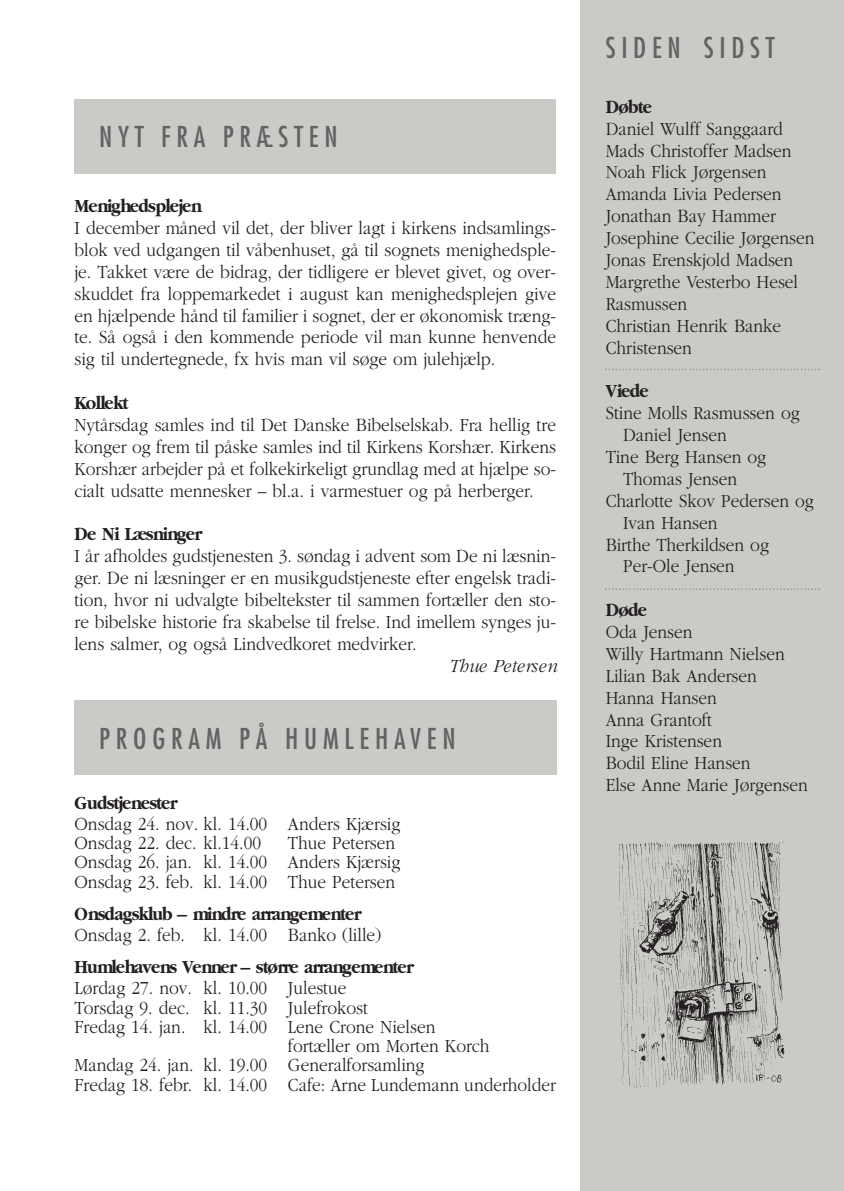
<style>
.page{position:relative;width:844px;height:1191px;background:#fff}
.page>*{position:absolute;margin:0;border:0;box-sizing:border-box;transform-origin:0 0}
.t1{font:condensed 28px "Futura";letter-spacing:.205em;color:#636366}
.t2{font:300 19.25px/21.9px "Garamond";color:#231f20;scale:.9 1}
.t3{font:700 19.25px "Garamond";letter-spacing:-.06em;color:#231f20;scale:.9 1}
.t4{font:italic 300 19.25px "Garamond";letter-spacing:.02em;color:#231f20;scale:.9 1}
</style>
<div class="page">
<div style="left:580px;top:0;width:263px;height:1191px;background:#cacac6"></div>
<svg style="left:605px;top:368px;width:214px;height:2px"></svg>
<svg style="left:605px;top:588px;width:214px;height:2px"></svg>
<div style="left:74px;top:99px;width:482px;height:75px;background:#cacac6"></div>
<img style="left:618px;top:841px;width:167px;height:247px">
<div style="left:74px;top:700px;width:482px;height:75px;background:#cacac6"></div>
<h1 class="t1" style="left:99px;top:124px;width:240px">NYT FRA PRÆSTEN</h1>
<p class="t3" style="left:74px;top:194px;width:144px">Menighedsplejen</p>
<p class="t2" style="left:74px;top:216px;width:536px;text-align:justify">I december måned vil det, der bliver lagt i kirkens indsamlings&shy;blok ved udgangen til våbenhuset, gå til sognets menighedsple&shy;je. Takket være de bidrag, der tidligere er blevet givet, og over&shy;skuddet fra loppemarkedet i august kan menighedsplejen give en hjælpende hånd til familier i sognet, der er økonomisk træng&shy;te. Så også i den kommende periode vil man kunne henvende sig til undertegnede, fx hvis man vil søge om julehjælp.</p>
<p class="t3" style="left:74px;top:391px;width:62px">Kollekt</p>
<p class="t2" style="left:74px;top:413px;width:536px;text-align:justify">Nytårsdag samles ind til Det Danske Bibelselskab. Fra hellig tre konger og frem til påske samles ind til Kirkens Korshær. Kirkens Korshær arbejder på et folkekirkeligt grundlag med at hjælpe so&shy;cialt udsatte mennesker – bl.a. i varmestuer og på herberger.</p>
<p class="t3" style="left:74px;top:522px;width:144px">De Ni Læsninger</p>
<p class="t2" style="left:74px;top:544px;width:536px;text-align:justify">I år afholdes gudstjenesten 3. søndag i advent som De ni læsnin&shy;ger. De ni læsninger er en musikgudstjeneste efter engelsk tradi&shy;tion, hvor ni udvalgte bibeltekster til sammen fortæller den sto&shy;re bibelske historie fra skabelse til frelse. Ind imellem synges ju&shy;lens salmer, og også Lindvedkoret medvirker.</p>
<p class="t4" style="left:448px;top:653px;width:122px">Thue Petersen</p>
<h1 class="t1" style="left:99px;top:725px;width:358px">PROGRAM PÅ HUMLEHAVEN</h1>
<p class="t3" style="left:74px;top:791px;width:116px">Gudstjenester</p>
<p class="t2" style="left:74px;top:813px;width:363px;line-height:19.2px">Onsdag 24. nov. kl. 14.00 Anders Kjærsig<br>Onsdag 22. dec. kl.14.00</p>
<p class="t2" style="left:74px;top:833px;width:363px;line-height:19.2px;text-indent:213px">Thue Petersen<br>Onsdag 26. jan. kl. 14.00 Anders Kjærsig<br>Onsdag 23. feb. kl. 14.00 Thue Petersen</p>
<p class="t3" style="left:74px;top:902px;width:320px">Onsdagsklub – mindre arrangementer</p>
<p class="t2" style="left:74px;top:923px;width:342px">Onsdag 2. feb. kl. 14.00 Banko (lille)</p>
<p class="t3" style="left:74px;top:955px;width:379px">Humlehavens Venner – større arrangementer</p>
<p class="t2" style="left:74px;top:976px;width:304px">Lørdag 27. nov. kl. 10.00 Julestue</p>
<p class="t2" style="left:74px;top:996px;width:327px">Torsdag 9. dec. kl. 11.30 Julefrokost</p>
<p class="t2" style="left:74px;top:1015px;width:402px">Fredag 14. jan. kl. 14.00 Lene Crone Nielsen</p>
<p class="t2" style="left:288px;top:1034px;width:225px">fortæller om Morten Korch</p>
<p class="t2" style="left:74px;top:1053px;width:390px">Mandag 24. jan. kl. 19.00 Generalforsamling</p>
<p class="t2" style="left:74px;top:1073px;width:536px">Fredag 18. febr. kl. 14.00 Cafe: Arne Lundemann underholder</p>
<h1 class="t1" style="left:605px;top:35px;width:171px">SIDEN SIDST</h1>
<p class="t3" style="left:605px;top:95px;width:53px">Døbte</p>
<p class="t2" style="left:605px;top:117px;width:233px">Daniel Wulff Sanggaard<br>Mads Christoffer Madsen<br>Noah Flick Jørgensen<br>Amanda Livia Pedersen<br>Jonathan Bay Hammer<br>Josephine Cecilie Jørgensen<br>Jonas Erenskjold Madsen<br>Margrethe Vesterbo Hesel<br>Rasmussen<br>Christian Henrik Banke<br>Christensen</p>
<p class="t3" style="left:605px;top:379px;width:49px">Viede</p>
<p class="t2" style="left:605px;top:401px;width:217px">Stine Molls Rasmussen og</p>
<p class="t2" style="left:623px;top:423px;width:117px">Daniel Jensen</p>
<p class="t2" style="left:605px;top:445px;width:180px">Tine Berg Hansen og</p>
<p class="t2" style="left:623px;top:467px;width:128px">Thomas Jensen</p>
<p class="t2" style="left:605px;top:489px;width:233px">Charlotte Skov Pedersen og</p>
<p class="t2" style="left:623px;top:511px;width:106px">Ivan Hansen</p>
<p class="t2" style="left:605px;top:533px;width:183px">Birthe Therkildsen og</p>
<p class="t2" style="left:623px;top:555px;width:125px">Per-Ole Jensen</p>
<p class="t3" style="left:605px;top:598px;width:47px">Døde</p>
<p class="t2" style="left:605px;top:620px;width:226px">Oda Jensen<br>Willy Hartmann Nielsen<br>Lilian Bak Andersen<br>Hanna Hansen<br>Anna Grantoft<br>Inge Kristensen<br>Bodil Eline Hansen<br>Else Anne Marie Jørgensen</p>
</div>
